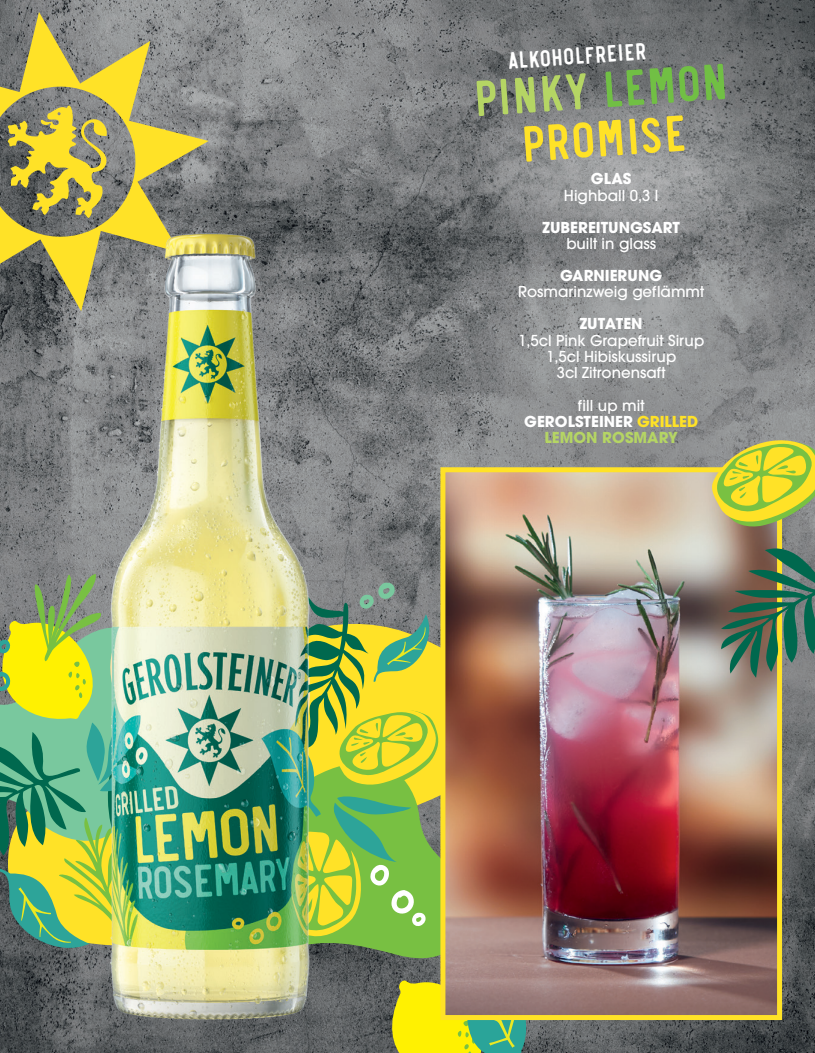
<style>
.page{position:relative;width:815px;height:1053px;background:#fff}
.page>*{position:absolute;margin:0;border:0;box-sizing:border-box;transform-origin:0 0}
.t1{font:700 53.75px/48.8px "Revelstoke";color:#ffe227;text-align:center}
.t2{font:700 25px "Revelstoke";color:#fff}
.t3{font:500 15px/16.2px "ITC Avant Garde Pro";color:#fff;text-align:center}
.t4{font:700 15px/16.2px "ITC Avant Garde Pro";color:#fff;text-align:center}
.s1{color:#b5d564}
.s2{color:#71bf44}
.s3{font-weight:500}
.s4{color:#ffe227}
</style>
<div class="page">
<img style="left:0;top:0;width:815px;height:1052px">
<svg style="left:0;top:12px;width:209px;height:299px;background:#a09968"></svg>
<svg style="left:7px;top:104px;width:103px;height:114px;background:#a69c51"></svg>
<svg style="left:472px;top:89px;width:334px;height:157px;background:#86888a"></svg>
<svg style="left:378px;top:750px;width:62px;height:218px;background:#6d914f"></svg>
<svg style="left:0;top:569px;width:43px;height:389px;background:#7ea45a"></svg>
<svg style="left:378px;top:582px;width:61px;height:361px;background:#a1bf4e"></svg>
<svg style="left:374px;top:969px;width:161px;height:83px;background:#a6b639"></svg>
<img style="left:446px;top:473px;width:330px;height:540px">
<div style="left:440px;top:467px;width:342px;height:552px;border:5px solid #ffe227"></div>
<img style="left:43px;top:189px;width:335px;height:860px">
<svg style="left:710px;top:430px;width:105px;height:98px;background:#bec150"></svg>
<svg style="left:721px;top:535px;width:94px;height:142px;background:#5f7560"></svg>
<h2 class="t2" style="left:506px;top:46px;width:143px;rotate:-4deg">alkoholfreier</h2>
<h1 class="t1" style="left:471px;top:73px;width:259px;rotate:-4deg"><span class="s1">Pinky</span> <span class="s2">Lemon<br></span>Promise</h1>
<p class="t4" style="left:591px;top:170px;width:42px">GLAS</p>
<p class="t3" style="left:564px;top:187px;width:96px">Highball 0,3 l</p>
<p class="t4" style="left:543px;top:219px;width:139px">ZUBEREITUNGSART</p>
<p class="t3" style="left:566px;top:235px;width:91px">built in glass</p>
<p class="t4" style="left:560px;top:267px;width:103px">GARNIERUNG</p>
<p class="t3" style="left:518px;top:283px;width:188px">Rosmarinzweig geflämmt</p>
<p class="t4" style="left:580px;top:315px;width:64px">ZUTATEN</p>
<p class="t3" style="left:518px;top:332px;width:188px">1,5cl Pink Grapefruit Sirup<br>1,5cl Hibiskussirup<br>3cl Zitronensaft</p>
<p class="t4" style="left:524px;top:397px;width:175px"><span class="s3">fill up mit<br></span>GEROLSTEINER <span class="s4">GRILLED<br></span><span class="s1">LEMON ROSMARY</span></p>
</div>
